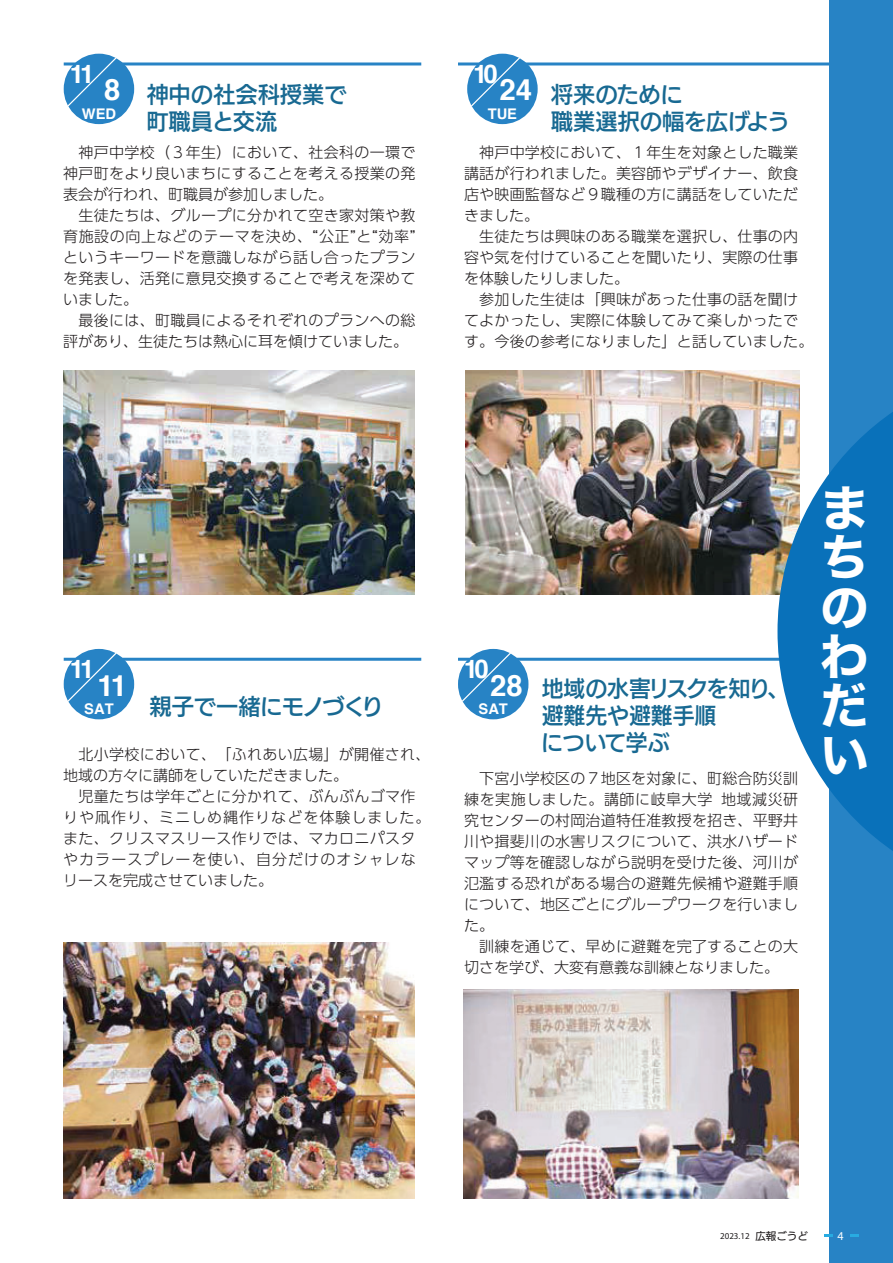
<style>
.page{position:relative;width:893px;height:1263px;background:#fff}
.page>*{position:absolute;margin:0;border:0;box-sizing:border-box;transform-origin:0 0}
.t1{font:49.5px/49.5px "Hiragino Sans W7 90 msp RKSJ V";color:#fff;text-align:justify}
.t2{font:700 29.4px "Helvetica";color:#fff}
.t3{font:700 25.65px "Helvetica";letter-spacing:-.15em;color:#fff}
.t4{font:22.5px/27px "UD Kakugo Large Pr 6 N DB 90 msp RKSJ H";color:#186992}
.t5{font:22.5px "UD Kakugo Large Pr 6 N DB 90 msp RKSJ H";letter-spacing:-.02em;color:#186992}
.t6{font:15px/21px "UD Shin Go Pr 6 N Light 90 msp RKSJ H";letter-spacing:.015em;color:#211d1e}
.t7{font:700 14.7px "Helvetica";color:#fff}
.t8{font:12px "Myriad Pro";color:#fff}
.t9{font:9px "Myriad Pro";color:#201d1e}
.s1{font-family:"UD Kakugo Large Pr 6 N M 90 msp RKSJ H";font-size:10.5px}
</style>
<div class="page">
<img style="left:465px;top:370px;width:335px;height:224px">
<hr style="left:458px;top:62px;width:380px;height:3px;background:#2783c5">
<hr style="left:458px;top:658px;width:369px;height:3px;background:#2783c5">
<div style="left:829px;top:0;width:64px;height:1263px;background:#2783c5"></div>
<svg style="left:777px;top:375px;width:116px;height:476px;fill:#0971ba"></svg>
<svg style="left:824px;top:1235px;width:8px;height:2px"></svg>
<svg style="left:850px;top:1235px;width:9px;height:2px"></svg>
<div style="left:467px;top:54px;width:71px;height:70px;background:#2783c5;border-radius:50%"></div>
<svg style="left:469px;top:56px;width:53px;height:52px"></svg>
<hr style="left:64px;top:62px;width:357px;height:3px;background:#2783c5">
<div style="left:64px;top:54px;width:70px;height:70px;background:#2783c5;border-radius:50%"></div>
<svg style="left:66px;top:56px;width:52px;height:52px"></svg>
<img style="left:63px;top:370px;width:351px;height:224px">
<img style="left:63px;top:942px;width:351px;height:257px">
<div style="left:458px;top:649px;width:70px;height:70px;background:#2783c5;border-radius:50%"></div>
<svg style="left:460px;top:651px;width:52px;height:52px"></svg>
<hr style="left:64px;top:658px;width:357px;height:3px;background:#2783c5">
<div style="left:64px;top:649px;width:70px;height:70px;background:#2783c5;border-radius:50%"></div>
<svg style="left:66px;top:651px;width:52px;height:52px"></svg>
<img style="left:464px;top:990px;width:334px;height:209px">
<h3 class="t3" style="left:70px;top:63px;width:26px">11</h3>
<h2 class="t2" style="left:104px;top:78px;width:18px">8</h2>
<p class="t7" style="left:82px;top:107px;width:36px">WED</p>
<p class="t6" style="left:63px;top:144px;width:354px">　神戸中学校（３年生）において、社会科の一環で神戸町をより良いまちにすることを考える授業の発表会が行われ、町職員が参加しました。<br>　生徒たちは、グループに分かれて空き家対策や教育施設の向上などのテーマを決め、“公正”と“効率”というキーワードを意識しながら話し合ったプランを発表し、活発に意見交換することで考えを深めていました。<br>　最後には、町職員によるそれぞれのプランへの総評があり、生徒たちは熱心に耳を傾けていました。</p>
<h3 class="t4" style="left:146px;top:85px;width:202px">神中の社会科授業で町職員と交流</h3>
<h3 class="t3" style="left:473px;top:63px;width:26px">10</h3>
<h2 class="t2" style="left:499px;top:78px;width:34px">24</h2>
<p class="t7" style="left:488px;top:107px;width:31px">TUE</p>
<h3 class="t4" style="left:551px;top:85px;width:240px">将来のために<br>職業選択の幅を広げよう</h3>
<p class="t6" style="left:464px;top:144px;width:351px">　神戸中学校において、１年生を対象とした職業講話が行われました。美容師やデザイナー、飲食店や映画監督など９職種の方に講話をしていただきました。<br>　生徒たちは興味のある職業を選択し、仕事の内容や気を付けていることを聞いたり、実際の仕事を体験したりしました。<br>　参加した生徒は「興味があった仕事の話を聞けてよかったし、実際に体験してみて楽しかったです。今後の参考になりました」と話していました。</p>
<h3 class="t3" style="left:464px;top:658px;width:26px">10</h3>
<h3 class="t3" style="left:70px;top:658px;width:26px">11</h3>
<h2 class="t2" style="left:490px;top:673px;width:34px">28</h2>
<h2 class="t2" style="left:97px;top:673px;width:31px">11</h2>
<p class="t7" style="left:84px;top:703px;width:31px">SAT</p>
<h3 class="t4" style="left:541px;top:678px;width:250px">地域の水害リスクを知り、避難先や避難手順<br>について学ぶ</h3>
<h3 class="t5" style="left:149px;top:698px;width:236px">親子で一緒にモノづくり</h3>
<p class="t7" style="left:478px;top:703px;width:31px">SAT</p>
<p class="t6" style="left:63px;top:746px;width:369px">　北小学校において、「ふれあい広場」が開催され、地域の方々に講師をしていただきました。<br>　児童たちは学年ごとに分かれて、ぶんぶんゴマ作りや凧作り、ミニしめ縄作りなどを体験しました。また、クリスマスリース作りでは、マカロニパスタやカラースプレーを使い、自分だけのオシャレなリースを完成させていました。</p>
<p class="t6" style="left:464px;top:770px;width:336px">　下宮小学校区の７地区を対象に、町総合防災訓練を実施しました。講師に岐阜大学地域減災研究センターの村岡治道特任准教授を招き、平野井川や揖斐川の水害リスクについて、洪水ハザードマップ等を確認しながら説明を受けた後、河川が氾濫する恐れがある場合の避難先候補や避難手順について、地区ごとにグループワークを行いました。<br>　訓練を通じて、早めに避難を完了することの大切さを学び、大変有意義な訓練となりました。</p>
<h1 class="t1" style="left:820px;top:490px;width:49px">まちのわだい</h1>
<p class="t9" style="left:720px;top:1231px;width:89px">2023.12 <span class="s1">広報ごうど</span></p>
<p class="t8" style="left:837px;top:1229px;width:8px">4</p>
</div>
